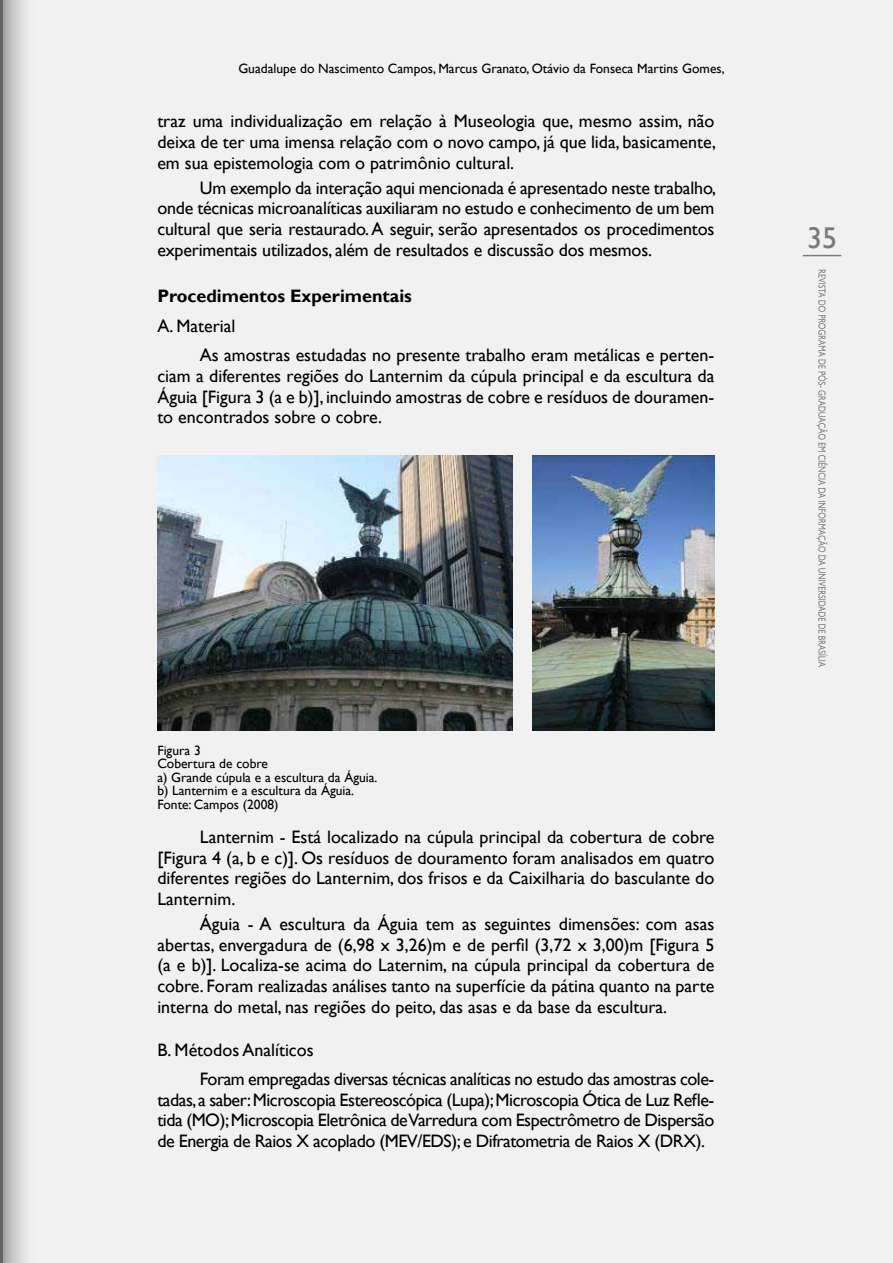
<style>
.page{position:relative;width:893px;height:1263px;background:#f1f1f1}
.page>*{position:absolute;margin:0;border:0;box-sizing:border-box;transform-origin:0 0}
.t1{font:30px "Gill Sans";color:#7a7a7a}
.t2{font:18px/20.7px "Gill Sans";color:#000;text-align:justify}
.t3{font:18px/29.2px "Gill Sans";letter-spacing:-.025em;color:#000}
.t4{font:700 18px "Gill Sans";color:#000}
.t5{font:13.5px/13.5px "Gill Sans";color:#000}
</style>
<div class="page">
<svg style="left:0;top:0;width:26px;height:1263px;background:#b8b8b9"></svg>
<img style="left:157px;top:456px;width:356px;height:275px">
<img style="left:533px;top:456px;width:181px;height:275px">
<svg style="left:816px;top:270px;width:12px;height:397px"></svg>
<hr style="left:803px;top:255px;width:38px;height:1px;background:#7a7a7a">
<p class="t5" style="left:238px;top:62px;width:488px">Guadalupe do Nascimento Campos, Marcus Granato, Otávio da Fonseca Martins Gomes,</p>
<p class="t2" style="left:157px;top:111px;width:560px">traz uma individualização em relação à Museologia que, mesmo assim, não deixa de ter uma imensa relação com o novo campo, já que lida, basicamente, em sua epistemologia com o patrimônio cultural.</p>
<p class="t2" style="left:157px;top:178px;width:560px;text-indent:43px">Um exemplo da interação aqui mencionada é apresentado neste trabalho, onde técnicas microanalíticas auxiliaram no estudo e conhecimento de um bem cultural que seria restaurado. A seguir, serão apresentados os procedimentos experimentais utilizados, além de resultados e discussão dos mesmos.</p>
<p class="t4" style="left:157px;top:285px;width:256px">Procedimentos Experimentais</p>
<p class="t2" style="left:200px;top:312px;width:516px;line-height:29.2px;text-indent:-43px">A. Material<br>As amostras estudadas no presente trabalho eram metálicas e perten-</p>
<p class="t2" style="left:157px;top:366px;width:559px">ciam a diferentes regiões do Lanternim da cúpula principal e da escultura da Águia [Figura 3 (a e b)], incluindo amostras de cobre e resíduos de douramen&shy;to encontrados sobre o cobre.</p>
<h1 class="t1" style="left:807px;top:221px;width:31px">35</h1>
<p class="t5" style="left:157px;top:744px;width:222px">Figura 3<br>Cobertura de cobre<br>a) Grande cúpula e a escultura da Águia. b) Lanternim e a escultura da Águia.<br>Fonte: Campos (2008)</p>
<p class="t2" style="left:157px;top:827px;width:559px;text-indent:43px">Lanternim - Está localizado na cúpula principal da cobertura de cobre [Figura 4 (a, b e c)]. Os resíduos de douramento foram analisados em quatro diferentes regiões do Lanternim, dos frisos e da Caixilharia do basculante do Lanternim.</p>
<p class="t2" style="left:157px;top:914px;width:559px;text-indent:43px">Águia - A escultura da Águia tem as seguintes dimensões: com asas abertas, envergadura de (6,98 x 3,26)m e de perfil (3,72 x 3,00)m [Figura 5 (a e b)]. Localiza-se acima do Laternim, na cúpula principal da cobertura de cobre. Foram realizadas análises tanto na superfície da pátina quanto na parte interna do metal, nas regiões do peito, das asas e da base da escultura.</p>
<p class="t3" style="left:200px;top:1035px;width:516px;text-indent:-43px">B. Métodos Analíticos<br>Foram empregadas diversas técnicas analíticas no estudo das amostras cole-</p>
<p class="t2" style="left:157px;top:1089px;width:559px">tadas, a saber: Microscopia Estereoscópica (Lupa); Microscopia Ótica de Luz Refle&shy;tida (MO); Microscopia Eletrônica de Varredura com Espectrômetro de Dispersão de Energia de Raios X acoplado (MEV/EDS); e Difratometria de Raios X (DRX).</p>
</div>
